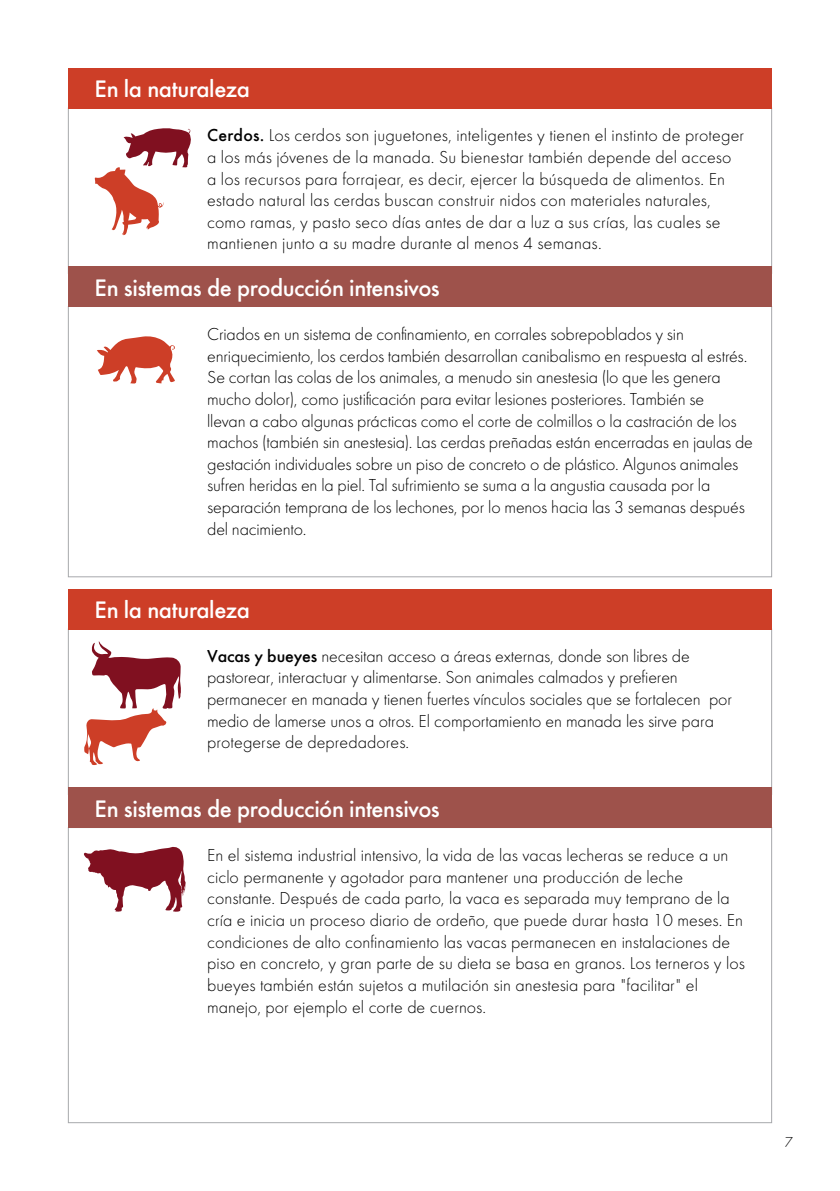
<style>
.page{position:relative;width:840px;height:1191px;background:#fff}
.page>*{position:absolute;margin:0;border:0;box-sizing:border-box;transform-origin:0 0}
.t1{font:500 24.8px "Futura Round";letter-spacing:-.02em;color:#fff}
.t2{font:300 18px/21.6px "Futura Round";letter-spacing:-.005em;color:#000}
.t3{font:300 15px "Futura Round";color:#000}
.s1{font-weight:500}
</style>
<div class="page">
<div style="left:68px;top:306px;width:703px;height:271px;border:1px solid #a7a9ac"></div>
<div style="left:68px;top:68px;width:703px;height:40px;background:#cd3e27"></div>
<div style="left:68px;top:589px;width:703px;height:40px;background:#cd3e27"></div>
<div style="left:68px;top:266px;width:703px;height:40px;background:#9e524b"></div>
<div style="left:68px;top:787px;width:703px;height:40px;background:#9e524b"></div>
<svg style="left:95px;top:128px;width:96px;height:107px"></svg>
<svg style="left:97px;top:336px;width:78px;height:47px"></svg>
<svg style="left:84px;top:641px;width:97px;height:124px"></svg>
<svg style="left:84px;top:846px;width:101px;height:65px"></svg>
<h1 class="t1" style="left:95px;top:70px;width:157px">En la naturaleza</h1>
<p class="t2" style="left:207px;top:124px;width:538px"><span class="s1">Cerdos.</span> Los cerdos son juguetones, inteligentes y tienen el instinto de proteger a los más jóvenes de la manada. Su bienestar también depende del acceso a los recursos para forrajear, es decir, ejercer la búsqueda de alimentos. En estado natural las cerdas buscan construir nidos con materiales naturales, como ramas, y pasto seco días antes de dar a luz a sus crías, las cuales se mantienen junto a su madre durante al menos 4 semanas.</p>
<h1 class="t1" style="left:95px;top:269px;width:346px">En sistemas de producción intensivos</h1>
<p class="t2" style="left:207px;top:323px;width:547px">Criados en un sistema de confinamiento, en corrales sobrepoblados y sin enriquecimiento, los cerdos también desarrollan canibalismo en respuesta al estrés.<br>Se cortan las colas de los animales, a menudo sin anestesia (lo que les genera mucho dolor), como justificación para evitar lesiones posteriores. También se<br>llevan a cabo algunas prácticas como el corte de colmillos o la castración de los machos (también sin anestesia). Las cerdas preñadas están encerradas en jaulas de gestación individuales sobre un piso de concreto o de plástico. Algunos animales sufren heridas en la piel. Tal sufrimiento se suma a la angustia causada por la separación temprana de los lechones, por lo menos hacia las 3 semanas después del nacimiento.</p>
<h1 class="t1" style="left:95px;top:591px;width:157px">En la naturaleza</h1>
<p class="t2" style="left:207px;top:644px;width:526px"><span class="s1">Vacas y bueyes</span> necesitan acceso a áreas externas, donde son libres de pastorear, interactuar y alimentarse. Son animales calmados y prefieren permanecer en manada y tienen fuertes vínculos sociales que se fortalecen por medio de lamerse unos a otros. El comportamiento en manada les sirve para protegerse de depredadores.</p>
<h1 class="t1" style="left:95px;top:790px;width:346px">En sistemas de producción intensivos</h1>
<p class="t2" style="left:207px;top:844px;width:539px">En el sistema industrial intensivo, la vida de las vacas lecheras se reduce a un ciclo permanente y agotador para mantener una producción de leche constante. Después de cada parto, la vaca es separada muy temprano de la cría e inicia un proceso diario de ordeño, que puede durar hasta 10 meses. En condiciones de alto confinamiento las vacas permanecen en instalaciones de piso en concreto, y gran parte de su dieta se basa en granos. Los terneros y los bueyes también están sujetos a mutilación sin anestesia para "facilitar" el manejo, por ejemplo el corte de cuernos.</p>
<p class="t3" style="left:784px;top:1132px;width:10px">7</p>
</div>
